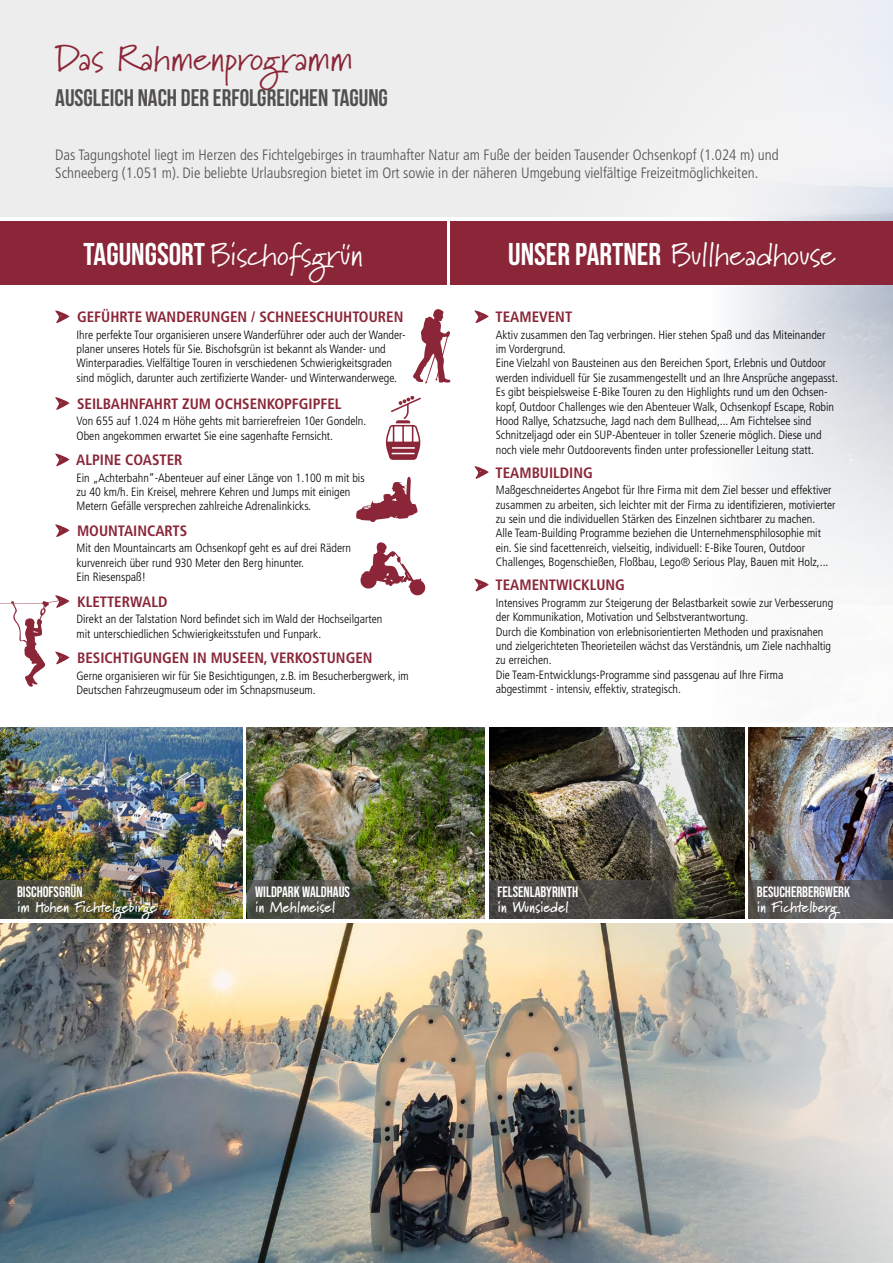
<style>
.page{position:relative;width:893px;height:1263px;background:#fff}
.page>*{position:absolute;margin:0;border:0;box-sizing:border-box;transform-origin:0 0}
.t1{font:36px "Marydale";color:#8a2637}
.t2{font:31.5px "Marydale";color:#fff}
.t3{font:700 24px "Bebas Neue";color:#514f4f}
.t4{font:300 condensed 15px/18px "Frutiger LT Pro";color:#514f4f}
.t5{font:700 condensed 15px "Frutiger LT Pro";color:#8a2637}
.t6{font:15px "Bebas Neue";color:#fff}
.t7{font:700 15px "Marydale";color:#fff}
.t8{font:300 condensed 12px/14.4px "Frutiger LT Pro";color:#000}
.s1{font-family:"Bebas Neue";font-weight:700}
</style>
<div class="page">
<img style="left:0;top:923px;width:698px;height:340px">
<svg style="left:698px;top:1022px;width:195px;height:241px;background:#cccbc9"></svg>
<svg style="left:534px;top:303px;width:359px;height:719px"></svg>
<svg style="left:0;top:723px;width:893px;height:200px"></svg>
<div style="left:0;top:0;width:893px;height:217px;background:#eeeded"></div>
<div style="left:0;top:221px;width:446px;height:64px;background:#8a2637"></div>
<div style="left:451px;top:221px;width:442px;height:64px;background:#8a2637"></div>
<svg style="left:55px;top:310px;width:14px;height:13px"></svg>
<svg style="left:55px;top:397px;width:14px;height:13px"></svg>
<svg style="left:55px;top:453px;width:14px;height:13px"></svg>
<svg style="left:55px;top:524px;width:14px;height:13px"></svg>
<img style="left:0;top:727px;width:242px;height:191px">
<img style="left:0;top:880px;width:123px;height:38px">
<img style="left:748px;top:727px;width:145px;height:153px">
<svg style="left:748px;top:880px;width:145px;height:38px;background:#5a595b"></svg>
<img style="left:247px;top:727px;width:238px;height:191px">
<svg style="left:247px;top:880px;width:137px;height:38px;background:#484b40"></svg>
<svg style="left:386px;top:396px;width:35px;height:64px"></svg>
<svg style="left:356px;top:476px;width:61px;height:46px"></svg>
<svg style="left:413px;top:309px;width:37px;height:75px"></svg>
<svg style="left:360px;top:542px;width:66px;height:54px"></svg>
<svg style="left:474px;top:310px;width:15px;height:13px"></svg>
<svg style="left:474px;top:466px;width:15px;height:13px"></svg>
<svg style="left:474px;top:579px;width:15px;height:12px"></svg>
<img style="left:489px;top:727px;width:255px;height:191px">
<svg style="left:489px;top:880px;width:245px;height:38px;background:#44423a"></svg>
<svg style="left:0;top:595px;width:69px;height:92px"></svg>
<h1 class="t1" style="left:55px;top:36px;width:299px">Das Rahmenprogramm</h1>
<h3 class="t3" style="left:55px;top:84px;width:334px">AUSGLEICH NACH DER ERFOLGREICHEN TAGUNG</h3>
<p class="t4" style="left:55px;top:146px;width:725px">Das Tagungshotel liegt im Herzen des Fichtelgebirges in traumhafter Natur am Fuße der beiden Tausender Ochsenkopf (1.024 m) und<br>Schneeberg (1.051 m). Die beliebte Urlaubsregion bietet im Ort sowie in der näheren Umgebung vielfältige Freizeitmöglichkeiten.</p>
<h2 class="t2" style="left:84px;top:236px;width:281px"><span class="s1">TAGUNGSORT</span> Bischofsgrün</h2>
<h2 class="t2" style="left:508px;top:236px;width:329px"><span class="s1">UNSER PARTNER</span> Bullheadhouse</h2>
<p class="t5" style="left:496px;top:308px;width:78px">TEAMEVENT</p>
<p class="t8" style="left:496px;top:327px;width:344px">Aktiv zusammen den Tag verbringen. Hier stehen Spaß und das Miteinander im Vordergrund.<br>Eine Vielzahl von Bausteinen aus den Bereichen Sport, Erlebnis und Outdoor werden individuell für Sie zusammengestellt und an Ihre Ansprüche angepasst.<br>Es gibt beispielsweise E-Bike Touren zu den Highlights rund um den Ochsen&shy;kopf, Outdoor Challenges wie den Abenteuer Walk, Ochsenkopf Escape, Robin Hood Rallye, Schatzsuche, Jagd nach dem Bullhead,... Am Fichtelsee sind Schnitzeljagd oder ein SUP-Abenteuer in toller Szenerie möglich. Diese und noch viele mehr Outdoorevents finden unter professioneller Leitung statt.</p>
<p class="t5" style="left:496px;top:464px;width:99px">TEAMBUILDING</p>
<p class="t8" style="left:496px;top:483px;width:341px">Maßgeschneidertes Angebot für Ihre Firma mit dem Ziel besser und effektiver zusammen zu arbeiten, sich leichter mit der Firma zu identifizieren, motivierter zu sein und die individuellen Stärken des Einzelnen sichtbarer zu machen.<br>Alle Team-Building Programme beziehen die Unternehmensphilosophie mit ein. Sie sind facettenreich, vielseitig, individuell: E-Bike Touren, Outdoor Challenges, Bogenschießen, Floßbau, Lego® Serious Play, Bauen mit Holz,...</p>
<p class="t5" style="left:496px;top:576px;width:131px">TEAMENTWICKLUNG</p>
<p class="t8" style="left:496px;top:595px;width:339px">Intensives Programm zur Steigerung der Belastbarkeit sowie zur Verbesserung der Kommunikation, Motivation und Selbstverantwortung.<br>Durch die Kombination von erlebnisorientierten Methoden und praxisnahen und zielgerichteten Theorieteilen wächst das Verständnis, um Ziele nachhaltig zu erreichen.<br>Die Team-Entwicklungs-Programme sind passgenau auf Ihre Firma abgestimmt - intensiv, effektiv, strategisch.</p>
<p class="t5" style="left:77px;top:308px;width:328px">GEFÜHRTE WANDERUNGEN / SCHNEESCHUHTOUREN</p>
<p class="t8" style="left:77px;top:327px;width:331px">Ihre perfekte Tour organisieren unsere Wanderführer oder auch der Wander&shy;planer unseres Hotels für Sie. Bischofsgrün ist bekannt als Wander- und Winterparadies. Vielfältige Touren in verschiedenen Schwierigkeitsgraden sind möglich, darunter auch zertifizierte Wander- und Winterwanderwege.</p>
<p class="t5" style="left:77px;top:395px;width:266px">SEILBAHNFAHRT ZUM OCHSENKOPFGIPFEL</p>
<p class="t8" style="left:77px;top:414px;width:291px">Von 655 auf 1.024 m Höhe gehts mit barrierefreien 10er Gondeln.<br>Oben angekommen erwartet Sie eine sagenhafte Fernsicht.</p>
<p class="t5" style="left:76px;top:451px;width:108px">ALPINE COASTER</p>
<p class="t8" style="left:77px;top:470px;width:290px">Ein „Achterbahn“-Abenteuer auf einer Länge von 1.100 m mit bis zu 40 km/h. Ein Kreisel, mehrere Kehren und Jumps mit einigen<br>Metern Gefälle versprechen zahlreiche Adrenalinkicks.</p>
<p class="t5" style="left:77px;top:522px;width:112px">MOUNTAINCARTS</p>
<p class="t8" style="left:77px;top:541px;width:276px">Mit den Mountaincarts am Ochsenkopf geht es auf drei Rädern kurvenreich über rund 930 Meter den Berg hinunter.<br>Ein Riesenspaß!</p>
<p class="t5" style="left:77px;top:593px;width:92px">KLETTERWALD</p>
<p class="t8" style="left:77px;top:612px;width:307px">Direkt an der Talstation Nord befindet sich im Wald der Hochseilgarten mit unterschiedlichen Schwierigkeitsstufen und Funpark.</p>
<p class="t5" style="left:77px;top:649px;width:297px">BESICHTIGUNGEN IN MUSEEN, VERKOSTUNGEN</p>
<p class="t8" style="left:77px;top:668px;width:334px">Gerne organisieren wir für Sie Besichtigungen, z.B. im Besucherbergwerk, im<br>Deutschen Fahrzeugmuseum oder im Schnapsmuseum.</p>
<p class="t6" style="left:17px;top:884px;width:67px">BISCHOFSGRÜN</p>
<p class="t7" style="left:17px;top:898px;width:141px">im Hohen Fichtelgebirge</p>
<p class="t6" style="left:255px;top:884px;width:96px">WILDPARK WALDHAUS</p>
<p class="t7" style="left:255px;top:898px;width:81px">in Mehlmeisel</p>
<p class="t6" style="left:497px;top:884px;width:82px">FELSENLABYRINTH</p>
<p class="t7" style="left:497px;top:898px;width:72px">in Wunsiedel</p>
<p class="t6" style="left:757px;top:884px;width:95px">BESUCHERBERGWERK</p>
<p class="t7" style="left:757px;top:898px;width:82px">in Fichtelberg</p>
</div>
